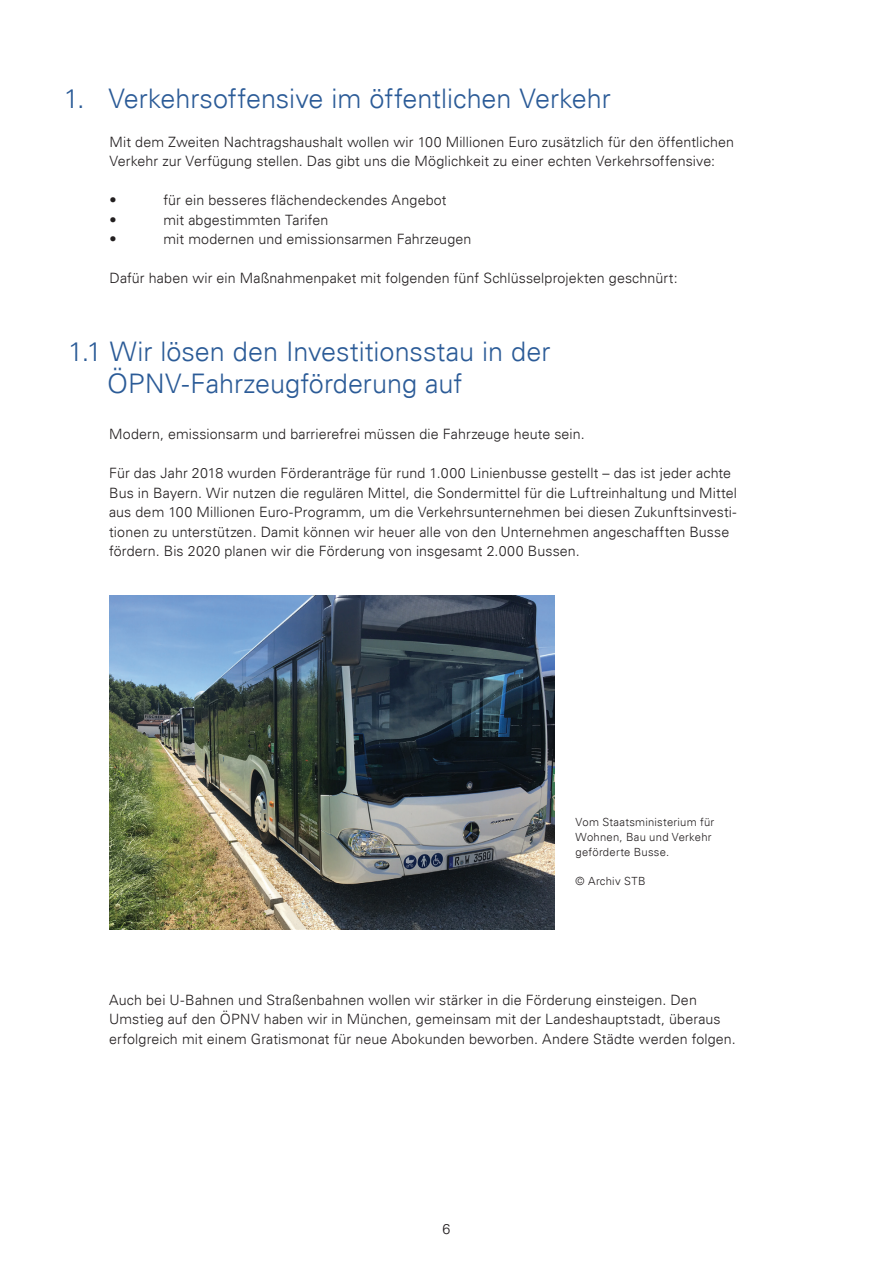
<style>
.page{position:relative;width:893px;height:1263px;background:#fff}
.page>*{position:absolute;margin:0;border:0;box-sizing:border-box;transform-origin:0 0}
.t1{font:300 27px/32.2px "Univers LT";color:#2b5b97}
.t2{font:300 14.25px/19.5px "Univers LT";letter-spacing:.005em;color:#231f20}
.t3{font:300 11.25px/14.7px "Univers LT";letter-spacing:.02em;color:#231f20}
</style>
<div class="page">
<img style="left:109px;top:595px;width:445px;height:334px">
<h1 class="t1" style="left:64px;top:82px;width:548px">1. Verkehrsoffensive im öffentlichen Verkehr</h1>
<p class="t2" style="left:109px;top:132px;width:626px">Mit dem Zweiten Nachtragshaushalt wollen wir 100 Millionen Euro zusätzlich für den öffentlichen<br>Verkehr zur Verfügung stellen. Das gibt uns die Möglichkeit zu einer echten Verkehrsoffensive:</p>
<p class="t2" style="left:109px;top:190px;width:9px">•</p>
<p class="t2" style="left:163px;top:190px;width:285px">für ein besseres flächendeckendes Angebot</p>
<p class="t2" style="left:109px;top:210px;width:9px">•</p>
<p class="t2" style="left:163px;top:210px;width:166px">mit abgestimmten Tarifen</p>
<p class="t2" style="left:109px;top:229px;width:9px">•</p>
<p class="t2" style="left:163px;top:229px;width:309px">mit modernen und emissionsarmen Fahrzeugen</p>
<p class="t2" style="left:109px;top:268px;width:570px">Dafür haben wir ein Maßnahmenpaket mit folgenden fünf Schlüsselprojekten geschnürt:</p>
<h1 class="t1" style="left:107px;top:335px;width:445px;text-indent:-39px">1.1 Wir lösen den Investitionsstau in der<br>ÖPNV-Fahrzeugförderung auf</h1>
<p class="t2" style="left:109px;top:424px;width:477px">Modern, emissionsarm und barrierefrei müssen die Fahrzeuge heute sein.</p>
<p class="t2" style="left:109px;top:463px;width:629px">Für das Jahr 2018 wurden Förderanträge für rund 1.000 Linienbusse gestellt – das ist jeder achte Bus in Bayern. Wir nutzen die regulären Mittel, die Sondermittel für die Luftreinhaltung und Mittel aus dem 100 Millionen Euro-Programm, um die Verkehrsunternehmen bei diesen Zukunftsinvesti&shy;tionen zu unterstützen. Damit können wir heuer alle von den Unternehmen angeschafften Busse fördern. Bis 2020 planen wir die Förderung von insgesamt 2.000 Bussen.</p>
<p class="t3" style="left:576px;top:815px;width:140px">Vom Staatsministerium für<br>Wohnen, Bau und Verkehr geförderte Busse.</p>
<p class="t3" style="left:576px;top:874px;width:72px">© Archiv STB</p>
<p class="t2" style="left:109px;top:990px;width:628px">Auch bei U-Bahnen und Straßenbahnen wollen wir stärker in die Förderung einsteigen. Den<br>Umstieg auf den ÖPNV haben wir in München, gemeinsam mit der Landeshauptstadt, überaus erfolgreich mit einem Gratismonat für neue Abokunden beworben. Andere Städte werden folgen.</p>
<p class="t2" style="left:442px;top:1219px;width:9px">6</p>
</div>
